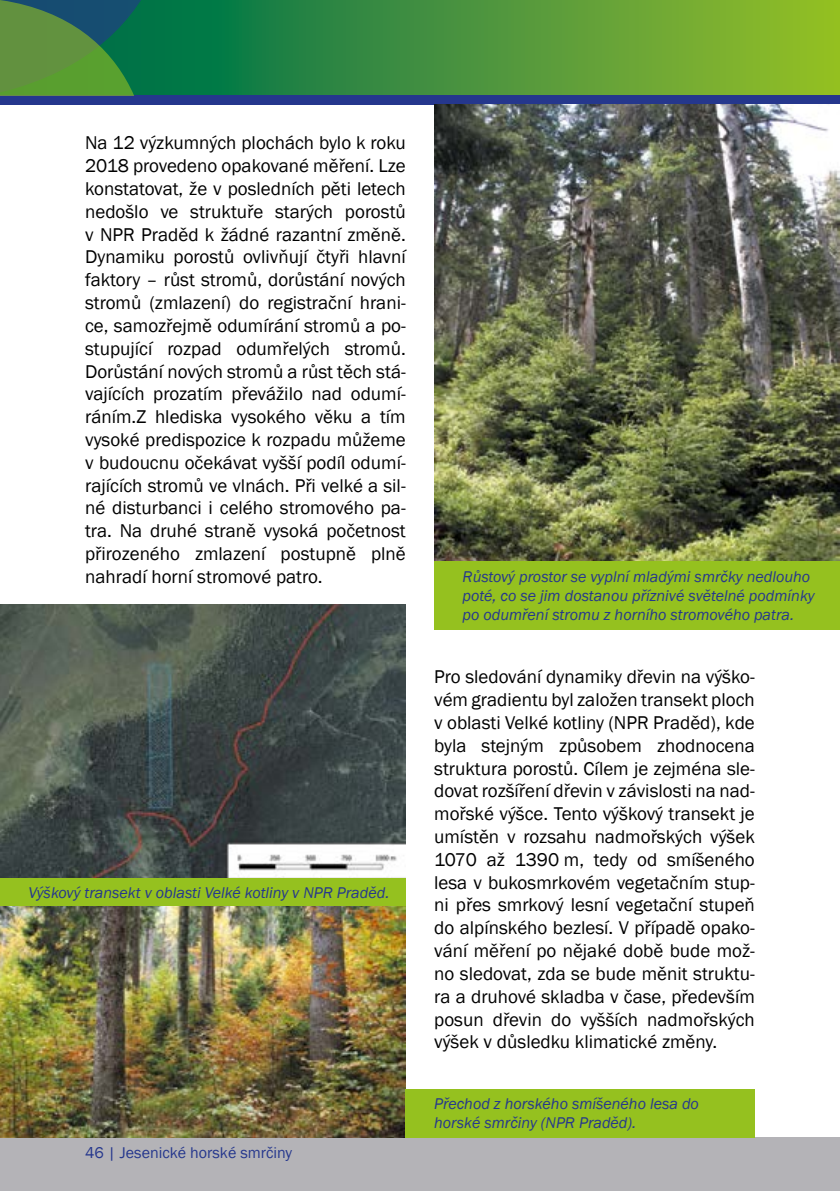
<style>
.page{position:relative;width:840px;height:1191px;background:#fff}
.page>*{position:absolute;margin:0;border:0;box-sizing:border-box;transform-origin:0 0}
.t1{font:19px/22.8px "Franklin Gothic";color:#000;text-align:justify}
.t2{font:italic 16px/19.2px "Franklin Gothic";color:#25378d}
.t3{font:16px "Franklin Gothic";color:#25378d}
</style>
<div class="page">
<svg style="left:173px;top:0;width:666px;height:95px;background:#4e983a"></svg>
<div style="left:0;top:95px;width:839px;height:10px;background:#25378d"></div>
<div style="left:0;top:1137px;width:839px;height:54px;background:#b4b3b7"></div>
<svg style="left:0;top:0;width:173px;height:95px;background:#367f46"></svg>
<img style="left:434px;top:105px;width:405px;height:456px">
<div style="left:434px;top:561px;width:405px;height:68px;background:#95c11f"></div>
<img style="left:0;top:605px;width:405px;height:273px">
<div style="left:0;top:878px;width:405px;height:29px;background:#95c11f"></div>
<img style="left:0;top:907px;width:405px;height:230px">
<div style="left:405px;top:1089px;width:349px;height:48px;background:#95c11f"></div>
<p class="t1" style="left:85px;top:132px;width:322px">Na 12 výzkumných plochách bylo k roku 2018 provedeno opakované měření. Lze konstatovat, že v posledních pěti letech nedošlo ve struktuře starých porostů v NPR Praděd k žádné razantní změně.<br>Dynamiku porostů ovlivňují čtyři hlavní faktory – růst stromů, dorůstání nových stromů (zmlazení) do registrační hrani&shy;ce, samozřejmě odumírání stromů a po&shy;stupující rozpad odumřelých stromů.<br>Dorůstání nových stromů a růst těch stá&shy;vajících prozatím převážilo nad odumí&shy;ráním.Z hlediska vysokého věku a tím vysoké predispozice k rozpadu můžeme v budoucnu očekávat vyšší podíl odumí&shy;rajících stromů ve vlnách. Při velké a sil&shy;né disturbanci i celého stromového pa&shy;tra. Na druhé straně vysoká početnost přirozeného zmlazení postupně plně nahradí horní stromové patro.</p>
<p class="t2" style="left:28px;top:883px;width:362px">Výškový transekt v oblasti Velké kotliny v NPR Praděd.</p>
<p class="t3" style="left:85px;top:1143px;width:208px">46 | Jesenické horské smrčiny</p>
<p class="t2" style="left:462px;top:567px;width:353px">Růstový prostor se vyplní mladými smrčky nedlouho poté, co se jim dostanou příznivé světelné podmínky po odumření stromu z horního stromového patra.</p>
<p class="t1" style="left:434px;top:666px;width:322px">Pro sledování dynamiky dřevin na výško&shy;vém gradientu byl založen transekt ploch v oblasti Velké kotliny (NPR Praděd), kde byla stejným způsobem zhodnocena struktura porostů. Cílem je zejména sle&shy;dovat rozšíření dřevin v závislosti na nad&shy;mořské výšce. Tento výškový transekt je umístěn v rozsahu nadmořských výšek 1070 až 1390 m, tedy od smíšeného lesa v bukosmrkovém vegetačním stup&shy;ni přes smrkový lesní vegetační stupeň do alpínského bezlesí. V případě opako&shy;vání měření po nějaké době bude mož&shy;no sledovat, zda se bude měnit struktu&shy;ra a druhové skladba v čase, především posun dřevin do vyšších nadmořských výšek v důsledku klimatické změny.</p>
<p class="t2" style="left:434px;top:1094px;width:266px">Přechod z horského smíšeného lesa do horské smrčiny (NPR Praděd).</p>
</div>
